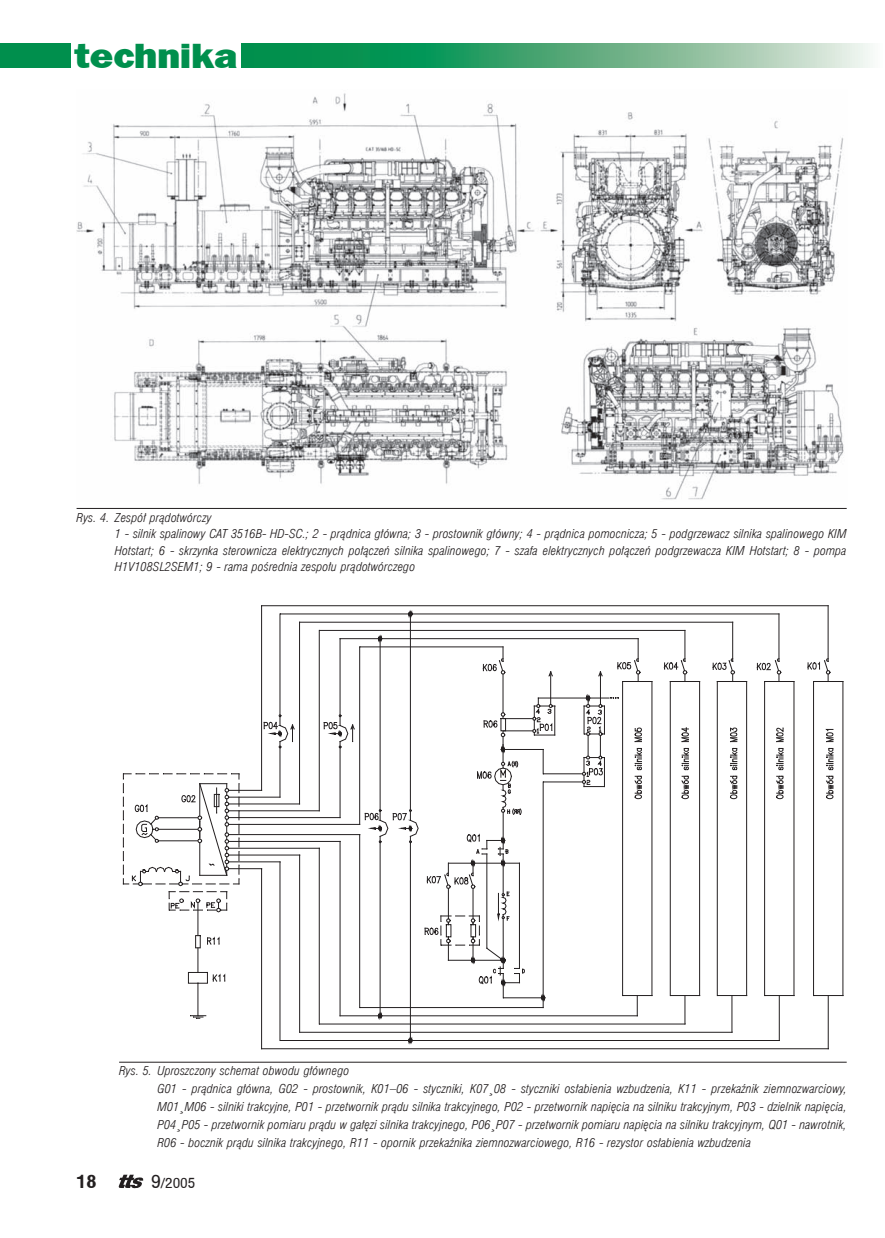
<style>
.page{position:relative;width:885px;height:1238px;background:#fff}
.page>*{position:absolute;margin:0;border:0;box-sizing:border-box;transform-origin:0 0}
.t1{font:36px "Frankfurt Goth Hvypl";color:#008f4d;scale:1.1 1}
.t2{font:700 18px "Switzerland Condpl";color:#231f20;scale:1.1 1}
.t3{font:13.8px "Switzerland Condpl";color:#231f20;scale:1.1 1}
.t4{font:12px/18px "Swis 721 Lt Cn EU Italic";color:#231f20;scale:1.1 1}
.s1{font-size:18px}
</style>
<div class="page">
<div style="left:0;top:43px;width:70px;height:25px;background:#008f4d"></div>
<svg style="left:241px;top:43px;width:629px;height:25px"></svg>
<svg style="left:119px;top:1174px;width:24px;height:13px"></svg>
<hr style="left:119px;top:1061px;width:727px;height:1px;background:#231f20">
<svg style="left:123px;top:605px;width:720px;height:444px"></svg>
<img style="left:76px;top:93px;width:768px;height:407px">
<hr style="left:77px;top:508px;width:769px;height:1px;background:#231f20">
<h1 class="t1" style="left:74px;top:34px;width:149px">technika</h1>
<p class="t4" style="left:115px;top:509px;width:666px;line-height:16.5px;text-indent:-38px">Rys. 4. Zespół prądotwórczy<br>1 - silnik spalinowy CAT 3516B- HD-SC.; 2 - prądnica główna; 3 - prostownik główny; 4 - prądnica pomocnicza; 5 - podgrzewacz silnika spalinowego KIM Hotstart; 6 - skrzynka sterownicza elektrycznych połączeń silnika spalinowego; 7 - szafa elektrycznych połączeń podgrzewacza KIM Hotstart; 8 - pompa H1V108SL2SEM1; 9 - rama pośrednia zespołu prądotwórczego</p>
<p class="t4" style="left:157px;top:1062px;width:628px;text-indent:-38px">Rys. 5. Uproszczony schemat obwodu głównego<br>G01 - prądnica główna, G02 - prostownik, K01–06 - styczniki, K07¸08 - styczniki osłabienia wzbudzenia, K11 - przekaźnik ziemnozwarciowy, M01¸M06 - silniki trakcyjne, P01 - przetwornik prądu silnika trakcyjnego, P02 - przetwornik napięcia na silniku trakcyjnym, P03 - dzielnik napięcia, P04¸P05 - przetwornik pomiaru prądu w gałęzi silnika trakcyjnego, P06¸P07 - przetwornik pomiaru napięcia na silniku trakcyjnym, Q01 - nawrotnik, R06 - bocznik prądu silnika trakcyjnego, R11 - opornik przekaźnika ziemnozwarciowego, R16 - rezystor osłabienia wzbudzenia</p>
<h2 class="t2" style="left:77px;top:1170px;width:20px">18</h2>
<p class="t3" style="left:151px;top:1173px;width:42px"><span class="s1">9</span>/2005</p>
</div>
